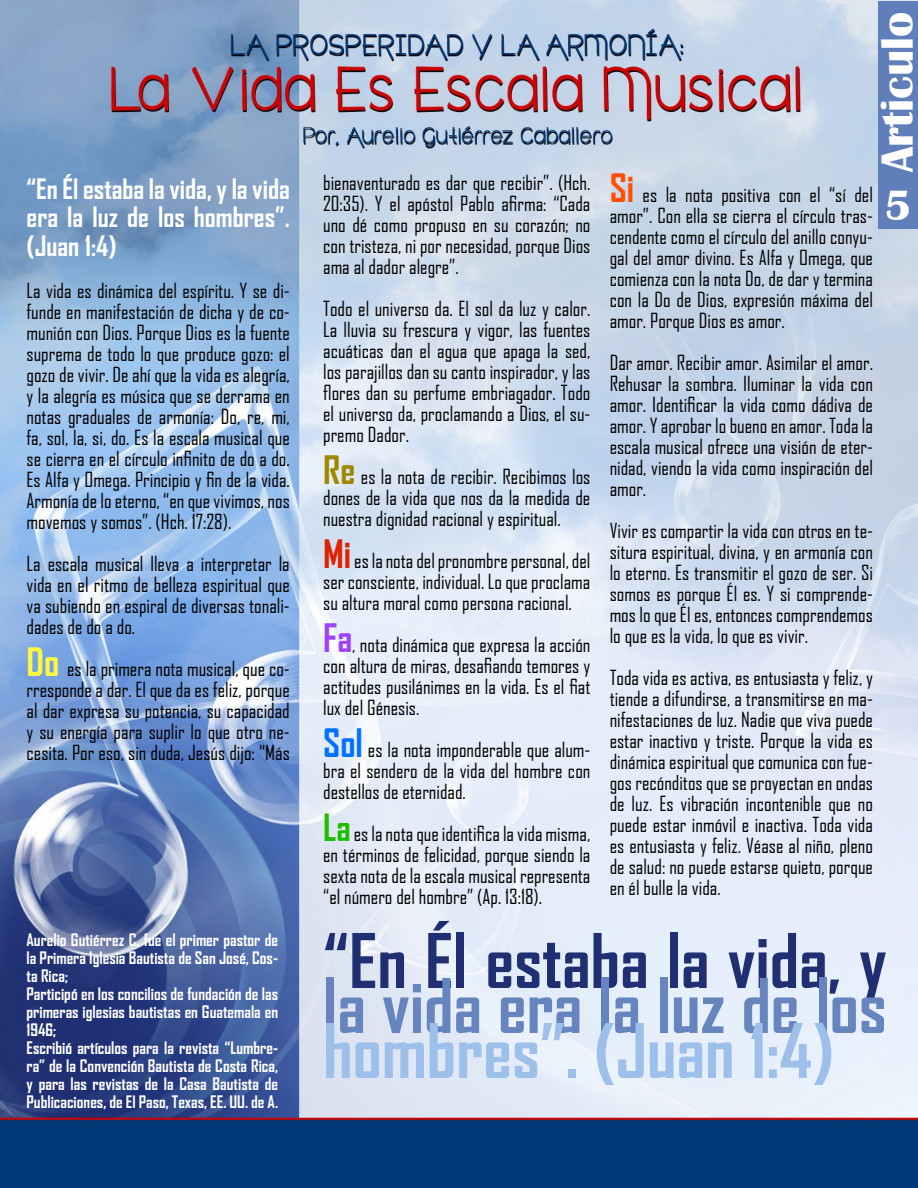
<style>
.page{position:relative;width:918px;height:1188px;background:#fff}
.page>*{position:absolute;margin:0;border:0;box-sizing:border-box;transform-origin:0 0}
.t1{font:700 72px "Agency FB";color:#202f72}
.t2{font:700 72px "Agency FB";color:#6685be}
.t3{font:700 72px "Agency FB";color:#9dc0ea}
.t4{font:700 46.5px "Britannic";color:#fff}
.t5{font:700 43.5px "Britannic";color:#fff}
.t6{font:700 27px/28.5px "Agency FB";color:#fff;text-align:justify}
.t7{font:19.95px/21px "Agency FB";color:#000;text-align:justify}
.t8{font:700 16.5px/18px "Agency FB";color:#fff}
.s1{font-weight:700;font-size:37.5px;color:#fff840}
.s2{font-weight:700;font-size:37.5px;color:#9f8700}
.s3{font-weight:700;font-size:37.5px;color:#df2200}
.s4{font-weight:700;font-size:37.5px;color:#a040ff}
.s5{font-weight:700;font-size:37.5px;color:#0071ff}
.s6{font-weight:700;font-size:36px;color:#1cbf00}
.s7{font-weight:700;font-size:37.5px;color:#ff4e00}
</style>
<div class="page">
<img style="left:0;top:0;width:918px;height:1188px">
<div style="left:878px;top:1px;width:40px;height:227px;background:#607eba"></div>
<h3 class="t6" style="left:27px;top:174px;width:265px">“En Él estaba la vida, y la vida era la luz de los hombres”. (Juan 1:4)</h3>
<p class="t7" style="left:27px;top:280px;width:265px">La vida es dinámica del espíritu. Y se di&shy;funde en manifestación de dicha y de co&shy;munión con Dios. Porque Dios es la fuente suprema de todo lo que produce gozo: el gozo de vivir. De ahí que la vida es alegría, y la alegría es música que se derrama en notas graduales de armonía: Do, re, mi, fa, sol, la, si, do. Es la escala musical que se cierra en el círculo infinito de do a do.<br>Es Alfa y Omega. Principio y fin de la vida.<br>Armonía de lo eterno, “en que vivimos, nos movemos y somos”. (Hch. 17:28).</p>
<p class="t7" style="left:27px;top:553px;width:265px">La escala musical lleva a interpretar la vida en el ritmo de belleza espiritual que va subiendo en espiral de diversas tonali&shy;dades de do a do.</p>
<p class="t7" style="left:27px;top:658px;width:265px"><span class="s1">Do</span> es la primera nota musical, que co&shy;rresponde a dar. El que da es feliz, porque al dar expresa su potencia, su capacidad y su energía para suplir lo que otro ne&shy;cesita. Por eso, sin duda, Jesús dijo: “Más</p>
<p class="t8" style="left:27px;top:930px;width:253px">Aurelio Gutiérrez C. fue el primer pastor de la Primera Iglesia Bautista de San José, Cos&shy;ta Rica;<br>Participó en los concilios de fundación de las primeras iglesias bautistas en Guatemala en 1946;<br>Escribió artículos para la revista “Lumbre&shy;ra” de la Convención Bautista de Costa Rica, y para las revistas de la Casa Bautista de Publicaciones, de El Paso, Texas, EE. UU. de A.</p>
<p class="t7" style="left:323px;top:172px;width:269px">bienaventurado es dar que recibir”. (Hch.<br>20:35). Y el apóstol Pablo afirma: “Cada uno dé como propuso en su corazón; no con tristeza, ni por necesidad, porque Dios ama al dador alegre”.</p>
<p class="t7" style="left:323px;top:298px;width:269px">Todo el universo da. El sol da luz y calor.<br>La lluvia su frescura y vigor, las fuentes acuáticas dan el agua que apaga la sed, los parajillos dan su canto inspirador, y las flores dan su perfume embriagador. Todo el universo da, proclamando a Dios, el su&shy;premo Dador.</p>
<p class="t7" style="left:323px;top:466px;width:269px"><span class="s2">Re</span> es la nota de recibir. Recibimos los dones de la vida que nos da la medida de nuestra dignidad racional y espiritual.</p>
<p class="t7" style="left:323px;top:550px;width:269px"><span class="s3">Mi</span> es la nota del pronombre personal, del ser consciente, individual. Lo que proclama su altura moral como persona racional.</p>
<p class="t7" style="left:323px;top:634px;width:269px"><span class="s4">Fa</span>, nota dinámica que expresa la acción con altura de miras, desafiando temores y actitudes pusilánimes en la vida. Es el fiat lux del Génesis.</p>
<p class="t7" style="left:323px;top:739px;width:269px"><span class="s5">Sol</span> es la nota imponderable que alum&shy;bra el sendero de la vida del hombre con destellos de eternidad.</p>
<p class="t7" style="left:323px;top:823px;width:269px"><span class="s6">La</span> es la nota que identifica la vida misma, en términos de felicidad, porque siendo la sexta nota de la escala musical representa “el número del hombre” (Ap. 13:18).</p>
<p class="t7" style="left:610px;top:184px;width:265px"><span class="s7">Si</span> es la nota positiva con el “sí del amor”. Con ella se cierra el círculo tras&shy;cendente como el círculo del anillo conyu&shy;gal del amor divino. Es Alfa y Omega, que comienza con la nota Do, de dar y termina con la Do de Dios, expresión máxima del amor. Porque Dios es amor.</p>
<p class="t7" style="left:610px;top:352px;width:265px">Dar amor. Recibir amor. Asimilar el amor.<br>Rehusar la sombra. Iluminar la vida con amor. Identificar la vida como dádiva de amor. Y aprobar lo bueno en amor. Toda la escala musical ofrece una visión de eter&shy;nidad, viendo la vida como inspiración del amor.</p>
<p class="t7" style="left:610px;top:520px;width:265px">Vivir es compartir la vida con otros en te&shy;situra espiritual, divina, y en armonía con lo eterno. Es transmitir el gozo de ser. Si somos es porque Él es. Y si comprende&shy;mos lo que Él es, entonces comprendemos lo que es la vida, lo que es vivir.</p>
<p class="t7" style="left:610px;top:667px;width:265px">Toda vida es activa, es entusiasta y feliz, y tiende a difundirse, a transmitirse en ma&shy;nifestaciones de luz. Nadie que viva puede estar inactivo y triste. Porque la vida es dinámica espiritual que comunica con fue&shy;gos recónditos que se proyectan en ondas de luz. Es vibración incontenible que no puede estar inmóvil e inactiva. Toda vida es entusiasta y feliz. Véase al niño, pleno de salud: no puede estarse quieto, porque en él bulle la vida.</p>
<h2 class="t4" style="left:871px;top:172px;width:162px;rotate:-90deg">Articulo</h2>
<h3 class="t5" style="left:885px;top:181px;width:28px">5</h3>
<h1 class="t1" style="left:323px;top:916px;width:565px">“En Él estaba la vida, y</h1>
<h1 class="t2" style="left:323px;top:961px;width:565px">la vida era la luz de los</h1>
<h1 class="t3" style="left:323px;top:1006px;width:512px">hombres”. (Juan 1:4)</h1>
</div>
